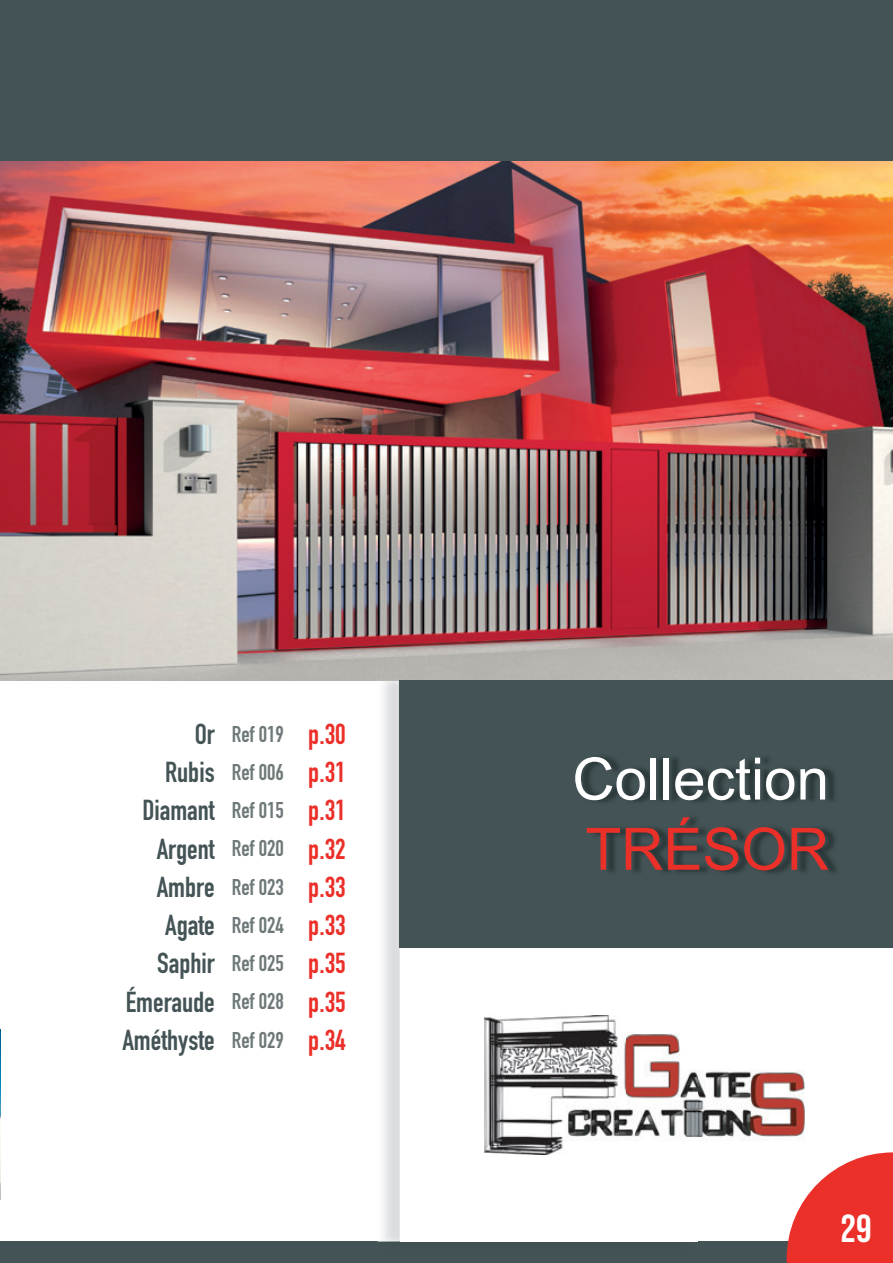
<style>
.page{position:relative;width:893px;height:1263px;background:#fff}
.page>*{position:absolute;margin:0;border:0;box-sizing:border-box;transform-origin:0 0}
.t1{font:58.5px "Arial";color:#fff}
.t2{font:58.5px "Arial";color:#eb2f29}
.t3{font:39px "Bebas Neue";color:#fff}
.t4{font:28.5px/38.2px "DIN Engschrift LT Pro";color:#445355;text-align:center}
.t5{font:22.5px/38.2px "DIN Engschrift LT Pro";color:#6e7879;text-align:right}
.s1{font-size:28.5px;color:#445355}
.s2{font-size:28.5px;color:#eb2f29}
.s3{font-size:22.5px;color:#6e7879}
.s4{color:#eb2f29}
</style>
<div class="page">
<div style="left:0;top:0;width:893px;height:162px;background:#445355"></div>
<div style="left:0;top:1242px;width:893px;height:21px;background:#445355"></div>
<svg style="left:787px;top:1152px;width:106px;height:111px"></svg>
<div style="left:833px;top:1212px;width:39px;height:30px;background:#eb2f29"></div>
<hr style="left:0;top:0;width:1px;height:1263px;background:#000">
<img style="left:378px;top:680px;width:22px;height:562px">
<img style="left:0;top:162px;width:893px;height:518px">
<div style="left:400px;top:680px;width:493px;height:268px;background:#445355"></div>
<img style="left:484px;top:1015px;width:321px;height:139px">
<img style="left:0;top:1029px;width:1px;height:170px">
<p class="t5" style="left:165px;top:715px;width:182px"><span class="s1">Or</span> Ref 019 <span class="s2">p.30<br></span><span class="s1">Rubis</span> Ref 006 <span class="s2">p.31</span></p>
<p class="t4" style="left:142px;top:791px;width:205px">Diamant <span class="s3">Ref 015</span> <span class="s4">p.31<br></span>Argent <span class="s3">Ref 020</span> <span class="s4">p.32</span></p>
<p class="t5" style="left:157px;top:868px;width:191px;text-align:center"><span class="s1">Ambre</span> Ref 023 <span class="s2">p.33<br></span><span class="s1">Agate</span> Ref 024 <span class="s2">p.33</span></p>
<p class="t4" style="left:122px;top:944px;width:225px;text-align:justify;text-indent:35px">Saphir <span class="s3">Ref 025</span> <span class="s4">p.35<br></span>Émeraude <span class="s3">Ref 028</span> <span class="s4">p.35<br></span>Améthyste <span class="s3">Ref 029</span> <span class="s4">p.34</span></p>
<h1 class="t1" style="left:572px;top:741px;width:258px">Collection</h1>
<h1 class="t2" style="left:585px;top:811px;width:245px">TRÉSOR</h1>
<h2 class="t3" style="left:840px;top:1206px;width:33px">29</h2>
</div>
